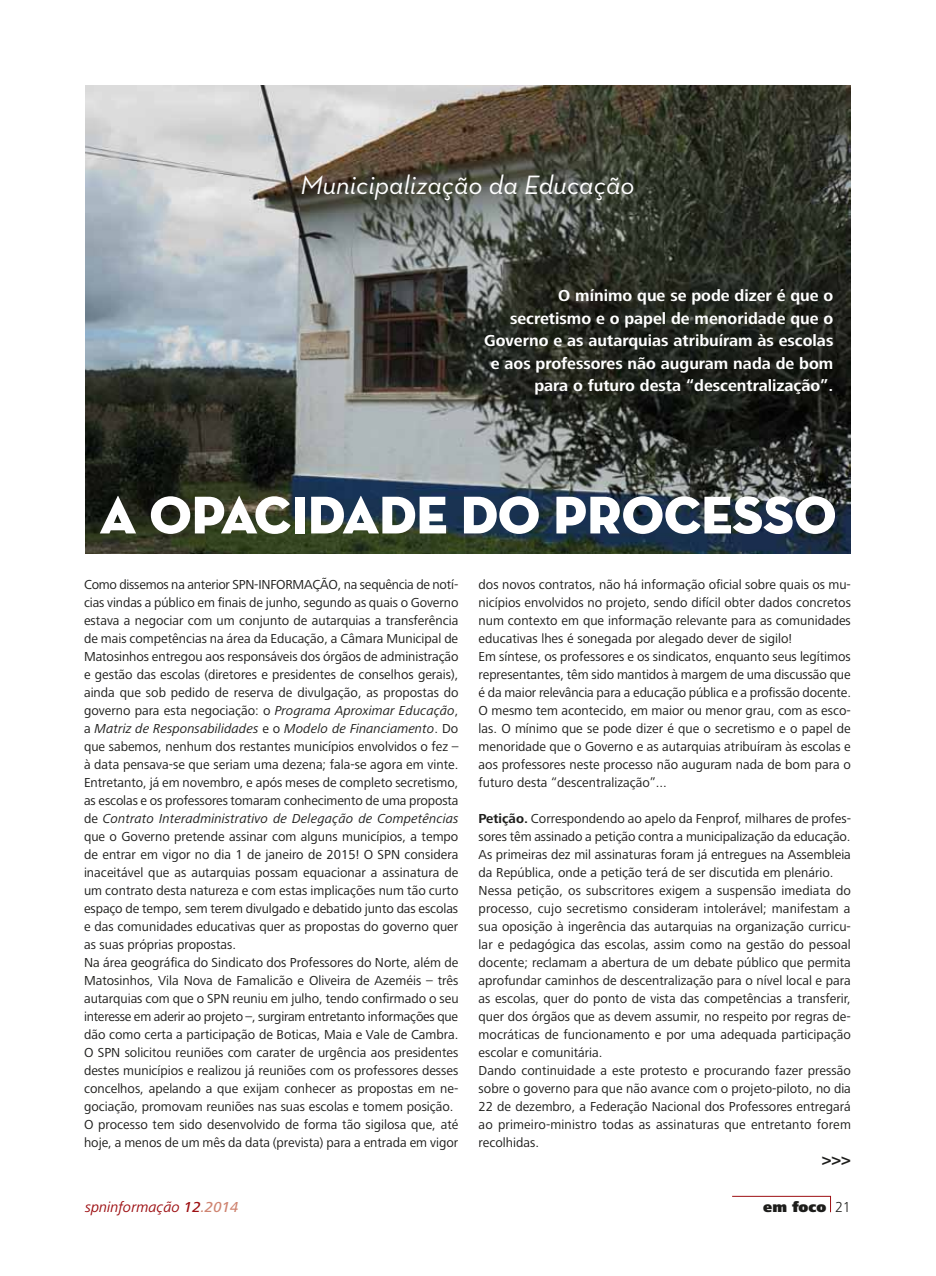
<style>
.page{position:relative;width:936px;height:1276px;background:#fff}
.page>*{position:absolute;margin:0;border:0;box-sizing:border-box;transform-origin:0 0}
.t1{font:54px "Neutra Disp Titling";color:#fff}
.t2{font:italic 27px "Neutra Text";color:#fff}
.t3{font:700 16.5px/22.5px "Frutiger Next LT";color:#fff;text-align:right}
.t4{font:700 16.5px "Frutiger Next LT";color:#1d1d1b}
.t5{font:italic 15px "Frutiger Next LT";color:#9d0f12}
.t6{font:900 15px "Frutiger Next LT";color:#1d1d1b}
.t7{font:13.5px/18px "Frutiger Next LT";color:#1d1d1b}
.s1{font-style:italic}
.s2{font-weight:700}
.s3{font-weight:500}
.s4{font-weight:500;color:#cf8471}
.s5{font-weight:300}
</style>
<div class="page">
<img style="left:85px;top:85px;width:765px;height:468px">
<svg style="left:732px;top:1195px;width:99px;height:18px"></svg>
<h2 class="t2" style="left:300px;top:168px;width:335px">Municipalização da Educação</h2>
<p class="t3" style="left:484px;top:284px;width:350px">O mínimo que se pode dizer é que o secretismo e o papel de menoridade que o Governo e as autarquias atribuíram às escolas e aos professores não auguram nada de bom para o futuro desta “descentralização”.</p>
<h1 class="t1" style="left:99px;top:481px;width:738px">A OPACIDADE DO PROCESSO</h1>
<p class="t7" style="left:84px;top:576px;width:376px">Como dissemos na anterior SPN-INFORMAÇÃO, na sequência de notí&shy;cias vindas a público em finais de junho, segundo as quais o Governo estava a negociar com um conjunto de autarquias a transferência de mais competências na área da Educação, a Câmara Municipal de Matosinhos entregou aos responsáveis dos órgãos de administração e gestão das escolas (diretores e presidentes de conselhos gerais), ainda que sob pedido de reserva de divulgação, as propostas do governo para esta negociação: o <span class="s1">Programa Aproximar Educação</span>, a <span class="s1">Matriz de Responsabilidades</span> e o <span class="s1">Modelo de Financiamento</span>. Do que sabemos, nenhum dos restantes municípios envolvidos o fez – à data pensava-se que seriam uma dezena; fala-se agora em vinte.<br>Entretanto, já em novembro, e após meses de completo secretismo, as escolas e os professores tomaram conhecimento de uma proposta de <span class="s1">Contrato Interadministrativo de Delegação de Competências </span>que o Governo pretende assinar com alguns municípios, a tempo de entrar em vigor no dia 1 de janeiro de 2015! O SPN considera inaceitável que as autarquias possam equacionar a assinatura de um contrato desta natureza e com estas implicações num tão curto espaço de tempo, sem terem divulgado e debatido junto das escolas e das comunidades educativas quer as propostas do governo quer as suas próprias propostas.<br>Na área geográfica do Sindicato dos Professores do Norte, além de Matosinhos, Vila Nova de Famalicão e Oliveira de Azeméis – três autarquias com que o SPN reuniu em julho, tendo confirmado o seu interesse em aderir ao projeto –, surgiram entretanto informações que dão como certa a participação de Boticas, Maia e Vale de Cambra.<br>O SPN solicitou reuniões com carater de urgência aos presidentes destes municípios e realizou já reuniões com os professores desses concelhos, apelando a que exijam conhecer as propostas em ne&shy;gociação, promovam reuniões nas suas escolas e tomem posição.<br>O processo tem sido desenvolvido de forma tão sigilosa que, até hoje, a menos de um mês da data (prevista) para a entrada em vigor</p>
<p class="t7" style="left:478px;top:576px;width:374px">dos novos contratos, não há informação oficial sobre quais os mu&shy;nicípios envolvidos no projeto, sendo difícil obter dados concretos num contexto em que informação relevante para as comunidades educativas lhes é sonegada por alegado dever de sigilo!<br>Em síntese, os professores e os sindicatos, enquanto seus legítimos representantes, têm sido mantidos à margem de uma discussão que é da maior relevância para a educação pública e a profissão docente.<br>O mesmo tem acontecido, em maior ou menor grau, com as esco&shy;las. O mínimo que se pode dizer é que o secretismo e o papel de menoridade que o Governo e as autarquias atribuíram às escolas e aos professores neste processo não auguram nada de bom para o futuro desta “descentralização”...</p>
<p class="t7" style="left:478px;top:810px;width:374px"><span class="s2">Petição.</span> Correspondendo ao apelo da Fenprof, milhares de profes&shy;sores têm assinado a petição contra a municipalização da educação.<br>As primeiras dez mil assinaturas foram já entregues na Assembleia da República, onde a petição terá de ser discutida em plenário.<br>Nessa petição, os subscritores exigem a suspensão imediata do processo, cujo secretismo consideram intolerável; manifestam a sua oposição à ingerência das autarquias na organização curricu&shy;lar e pedagógica das escolas, assim como na gestão do pessoal docente; reclamam a abertura de um debate público que permita aprofundar caminhos de descentralização para o nível local e para as escolas, quer do ponto de vista das competências a transferir, quer dos órgãos que as devem assumir, no respeito por regras de&shy;mocráticas de funcionamento e por uma adequada participação escolar e comunitária.<br>Dando continuidade a este protesto e procurando fazer pressão sobre o governo para que não avance com o projeto-piloto, no dia 22 de dezembro, a Federação Nacional dos Professores entregará ao primeiro-ministro todas as assinaturas que entretanto forem recolhidas.</p>
<p class="t4" style="left:821px;top:1150px;width:31px">&gt;&gt;&gt;</p>
<p class="t5" style="left:85px;top:1199px;width:155px">spninformação <span class="s3">12</span><span class="s4">.2014</span></p>
<p class="t6" style="left:763px;top:1198px;width:89px">em foco <span class="s5">21</span></p>
</div>
